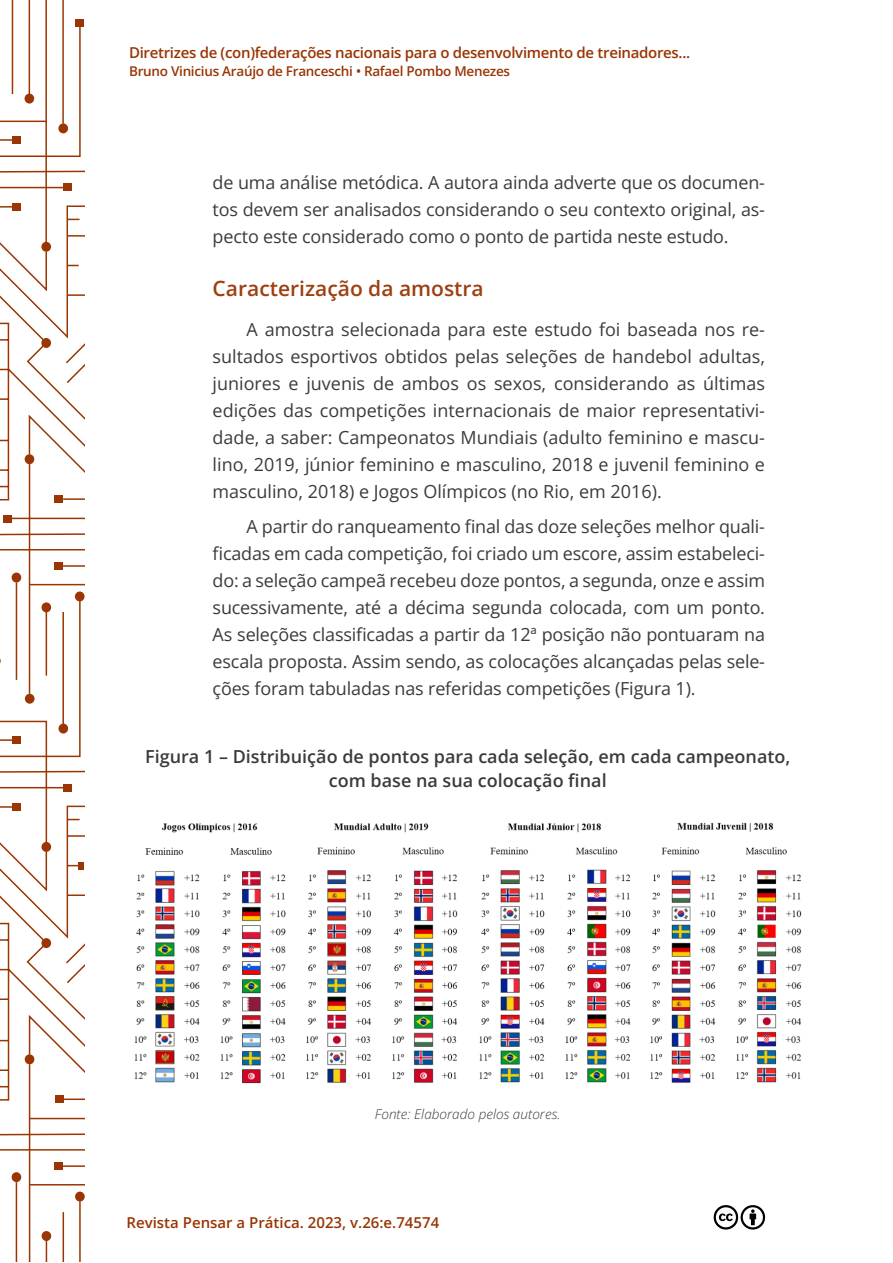
<style>
.page{position:relative;width:893px;height:1263px;background:#fff}
.page>*{position:absolute;margin:0;border:0;box-sizing:border-box;transform-origin:0 0}
.t1{font:600 21px "Open Sans";color:#9e3f0f}
.t2{font:18px/27px "Open Sans";letter-spacing:-.01em;color:#3c3b3b;text-align:justify}
.t3{font:600 18px/24px "Open Sans";color:#3c3b3b;text-align:center}
.t4{font:600 15px "Open Sans";letter-spacing:-.02em;color:#983503}
.t5{font:600 15px "Open Sans";color:#983503}
.t6{font:600 13.5px "Open Sans";letter-spacing:-.02em;color:#983503}
.t7{font:italic 300 13.5px "Open Sans";color:#3c3b3b}
</style>
<div class="page">
<hr style="left:12px;top:0;width:1px;height:94px;background:#993603">
<hr style="left:29px;top:0;width:1px;height:94px;background:#993603">
<hr style="left:45px;top:0;width:2px;height:242px;background:#993603">
<hr style="left:62px;top:0;width:2px;height:124px;background:#993603">
<svg style="left:11px;top:25px;width:73px;height:95px"></svg>
<div style="left:76px;top:19px;width:8px;height:7px;background:#993603"></div>
<svg style="left:0;top:120px;width:84px;height:202px"></svg>
<svg style="left:0;top:881px;width:84px;height:380px"></svg>
<div style="left:42px;top:1231px;width:9px;height:10px;background:#993603;border-radius:50%"></div>
<svg style="left:0;top:922px;width:84px;height:314px"></svg>
<svg style="left:0;top:322px;width:84px;height:559px"></svg>
<svg style="left:713px;top:1205px;width:53px;height:25px"></svg>
<img style="left:134px;top:822px;width:668px;height:262px">
<p class="t4" style="left:129px;top:43px;width:563px">Diretrizes de (con)federações nacionais para o desenvolvimento de treinadores...</p>
<p class="t6" style="left:129px;top:62px;width:383px">Bruno Vinicius Araújo de Franceschi • Rafael Pombo Menezes</p>
<p class="t2" style="left:213px;top:169px;width:554px">de uma análise metódica. A autora ainda adverte que os documen&shy;tos devem ser analisados considerando o seu contexto original, as&shy;pecto este considerado como o ponto de partida neste estudo.</p>
<p class="t1" style="left:213px;top:274px;width:273px">Caracterização da amostra</p>
<p class="t2" style="left:213px;top:315px;width:554px;text-indent:34px">A amostra selecionada para este estudo foi baseada nos re&shy;sultados esportivos obtidos pelas seleções de handebol adultas, juniores e juvenis de ambos os sexos, considerando as últimas edições das competições internacionais de maior representativi&shy;dade, a saber: Campeonatos Mundiais (adulto feminino e mascu&shy;lino, 2019, júnior feminino e masculino, 2018 e juvenil feminino e masculino, 2018) e Jogos Olímpicos (no Rio, em 2016).</p>
<p class="t2" style="left:213px;top:513px;width:554px;text-indent:34px">A partir do ranqueamento final das doze seleções melhor quali&shy;ficadas em cada competição, foi criado um escore, assim estabeleci&shy;do: a seleção campeã recebeu doze pontos, a segunda, onze e assim sucessivamente, até a décima segunda colocada, com um ponto.<br>As seleções classificadas a partir da 12ª posição não pontuaram na escala proposta. Assim sendo, as colocações alcançadas pelas sele&shy;ções foram tabuladas nas referidas competições (Figura 1).</p>
<p class="t3" style="left:145px;top:744px;width:647px">Figura 1 – Distribuição de pontos para cada seleção, em cada campeonato, com base na sua colocação final</p>
<p class="t7" style="left:375px;top:1104px;width:187px">Fonte: Elaborado pelos autores.</p>
<p class="t5" style="left:127px;top:1212px;width:314px">Revista Pensar a Prática. 2023, v.26:e.74574</p>
</div>
